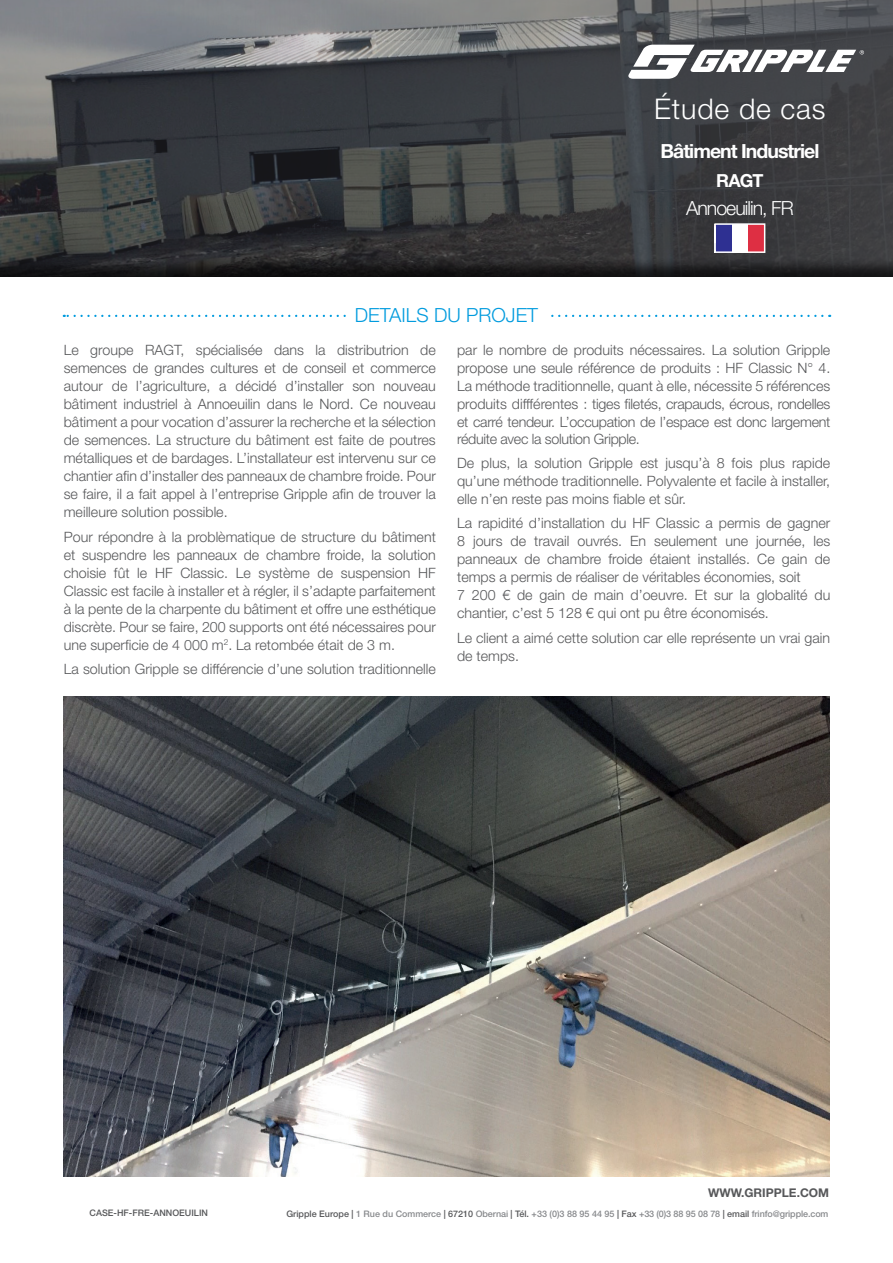
<style>
.page{position:relative;width:893px;height:1263px;background:#fff}
.page>*{position:absolute;margin:0;border:0;box-sizing:border-box;transform-origin:0 0}
.t1{font:300 28.5px "Helvetica Neue LT Pro";letter-spacing:.03em;color:#fff}
.t2{font:700 19.5px "Helvetica Neue LT Pro";letter-spacing:-.05em;color:#fff}
.t3{font:300 19.5px "Helvetica Neue LT Pro";color:#009bde}
.t4{font:300 19.5px "Helvetica Neue LT Pro";letter-spacing:-.05em;color:#fff}
.t5{font:700 18px "Helvetica Neue LT Pro";color:#fff}
.t6{font:300 14.25px/18px "Helvetica Neue LT Pro";color:#57585a;text-align:justify}
.t7{font:700 12px "Helvetica Neue LT Pro";color:#57585a}
.t8{font:500 9px "Helvetica Neue LT Pro";color:#87898c}
.t9{font:500 9px "Helvetica Neue LT Pro";color:#57585a}
.s1{color:#57585a}
</style>
<div class="page">
<div style="left:0;top:0;width:893px;height:278px;background:#231f20;opacity:.75"></div>
<img style="left:64px;top:696px;width:765px;height:481px">
<div style="left:716px;top:224px;width:16px;height:28px;background:#2e3092"></div>
<div style="left:732px;top:224px;width:16px;height:28px;background:#fff"></div>
<div style="left:748px;top:224px;width:15px;height:28px;background:#de2f43"></div>
<div style="left:714px;top:223px;width:51px;height:30px;border:2px solid #fff"></div>
<svg style="left:628px;top:45px;width:236px;height:34px"></svg>
<svg style="left:64px;top:315px;width:758px;height:2px"></svg>
<div style="left:346px;top:308px;width:201px;height:14px;background:#fff"></div>
<h1 class="t1" style="left:654px;top:92px;width:173px">Étude de cas</h1>
<h2 class="t2" style="left:660px;top:138px;width:160px">Bâtiment Industriel</h2>
<p class="t5" style="left:716px;top:169px;width:49px">RAGT</p>
<h2 class="t4" style="left:686px;top:197px;width:109px">Annoeuilin, FR</h2>
<h2 class="t3" style="left:355px;top:303px;width:185px">DETAILS DU PROJET</h2>
<p class="t6" style="left:64px;top:341px;width:374px">Le groupe RAGT, spécialisée dans la distributrion de semences de grandes cultures et de conseil et commerce autour de l’agriculture, a décidé d’installer son nouveau bâtiment industriel à Annoeuilin dans le Nord. Ce nouveau bâtiment a pour vocation d’assurer la recherche et la sélection de semences. La structure du bâtiment est faite de poutres métalliques et de bardages. L’installateur est intervenu sur ce chantier afin d’installer des panneaux de chambre froide. Pour se faire, il a fait appel à l’entreprise Gripple afin de trouver la meilleure solution possible.</p>
<p class="t6" style="left:64px;top:527px;width:374px">Pour répondre à la problèmatique de structure du bâtiment et suspendre les panneaux de chambre froide, la solution choisie fût le HF Classic. Le système de suspension HF Classic est facile à installer et à régler, il s’adapte parfaitement à la pente de la charpente du bâtiment et offre une esthétique discrète. Pour se faire, 200 supports ont été nécessaires pour une superficie de 4 000 m<sup>2</sup>. La retombée était de 3 m.</p>
<p class="t6" style="left:64px;top:660px;width:374px">La solution Gripple se différencie d’une solution traditionnelle</p>
<p class="t6" style="left:457px;top:341px;width:375px">par le nombre de produits nécessaires. La solution Gripple propose une seule référence de produits : HF Classic N° 4.<br>La méthode traditionnelle, quant à elle, nécessite 5 références produits diffférentes : tiges filetés, crapauds, écrous, rondelles et carré tendeur. L’occupation de l’espace est donc largement réduite avec la solution Gripple.</p>
<p class="t6" style="left:457px;top:454px;width:375px">De plus, la solution Gripple est jusqu’à 8 fois plus rapide qu’une méthode traditionnelle. Polyvalente et facile à installer, elle n’en reste pas moins fiable et sûr.</p>
<p class="t6" style="left:457px;top:514px;width:375px;text-align:left">La rapidité d’installation du HF Classic a permis de gagner 8 jours de travail ouvrés. En seulement une journée, les panneaux de chambre froide étaient installés. Ce gain de temps a permis de réaliser de véritables économies, soit<br>7 200 € de gain de main d’oeuvre. Et sur la globalité du chantier, c’est 5 128 € qui ont pu être économisés.</p>
<p class="t6" style="left:457px;top:628px;width:375px">Le client a aimé cette solution car elle représente un vrai gain de temps.</p>
<p class="t9" style="left:90px;top:1207px;width:120px">CASE-HF-FRE-ANNOEUILIN</p>
<p class="t7" style="left:708px;top:1185px;width:123px">WWW.GRIPPLE.COM</p>
<p class="t8" style="left:286px;top:1208px;width:543px"><span class="s1">Gripple Europe |</span> 1 Rue du Commerce <span class="s1">| 67210</span> Obernai <span class="s1">| Tél.</span> +33 (0)3 88 95 44 95 <span class="s1">| Fax</span> +33 (0)3 88 95 08 78 <span class="s1">| email</span> frinfo@gripple.com</p>
</div>
